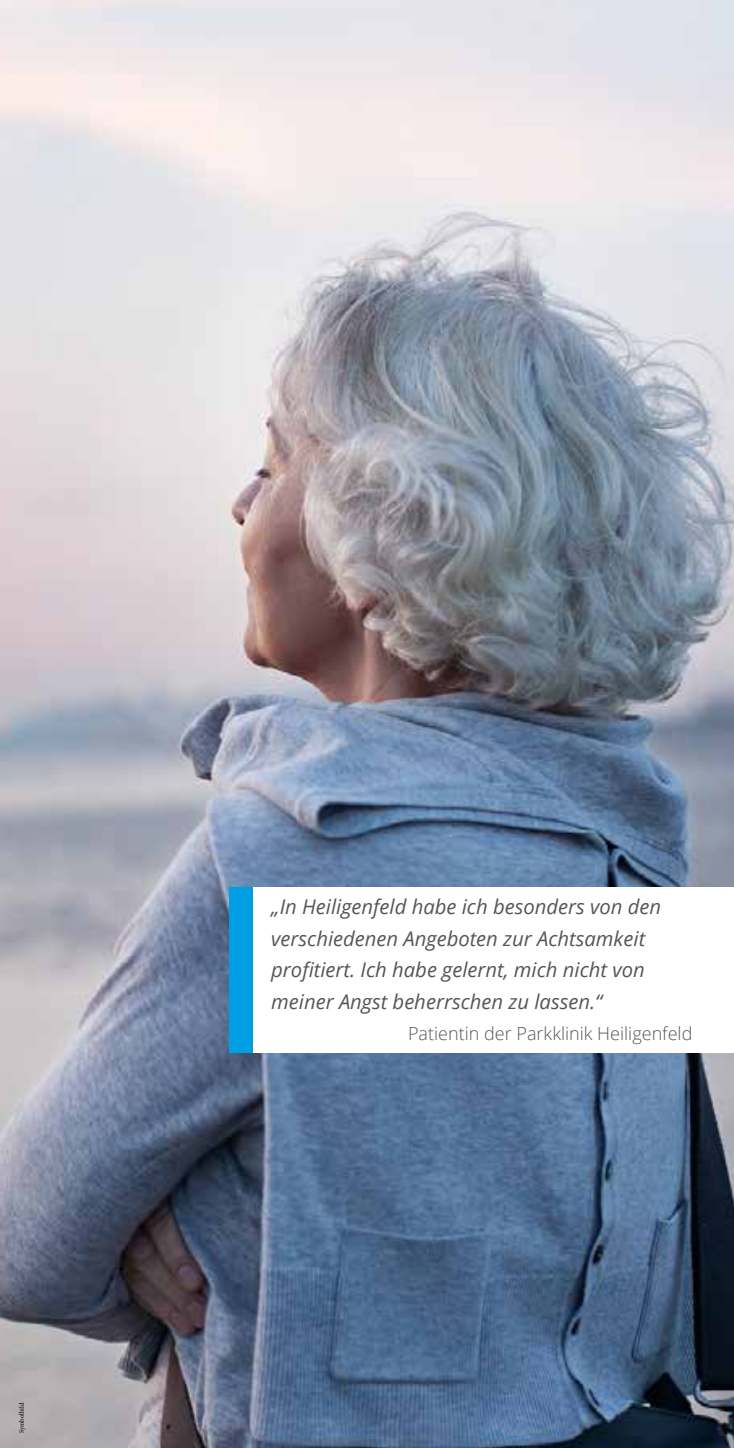
<style>
.page{position:relative;width:734px;height:1448px;background:#fff}
.page>*{position:absolute;margin:0;border:0;box-sizing:border-box;transform-origin:0 0}
.t1{font:italic 20.25px/31.5px "Open Sans";color:#565655}
.t2{font:300 18px "Open Sans";color:#565655}
.t3{font:6.75px "Minion Pro";letter-spacing:-.005em;color:#000}
</style>
<div class="page">
<img style="left:0;top:0;width:733px;height:1448px">
<div style="left:229px;top:887px;width:504px;height:165px;background:#fff"></div>
<div style="left:229px;top:887px;width:24px;height:165px;background:#009ee3"></div>
<p class="t3" style="left:17px;top:1433px;width:32px;rotate:-90deg">Symbolbild</p>
<p class="t1" style="left:271px;top:891px;width:391px">„In Heiligenfeld habe ich besonders von den verschiedenen Angeboten zur Achtsamkeit profitiert. Ich habe gelernt, mich nicht von meiner Angst beherrschen zu lassen.“</p>
<p class="t2" style="left:408px;top:1021px;width:286px">Patientin der Parkklinik Heiligenfeld</p>
</div>
